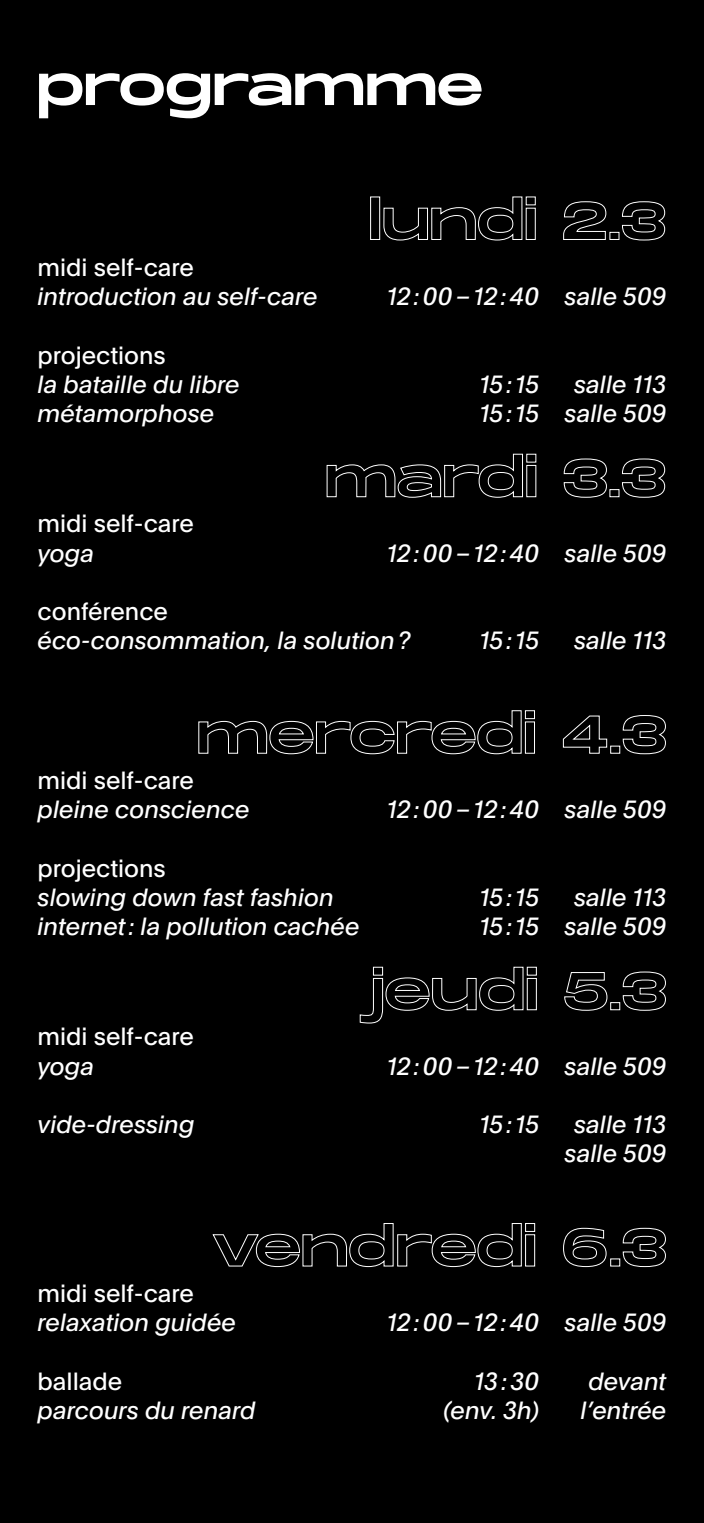
<style>
.page{position:relative;width:704px;height:1523px;background:#fff}
.page>*{position:absolute;margin:0;border:0;box-sizing:border-box;transform-origin:0 0}
.t1{font:53.12px "Monument Extended";letter-spacing:-.01em;color:#fff}
.t2{font:italic 24.38px/29.2px "Plain";color:#fff}
.t3{font:24.38px "Plain";color:#fff}
</style>
<div class="page">
<div style="left:0;top:0;width:703px;height:1522px;background:#000"></div>
<div style="left:370px;top:197px;width:10px;height:43px;border:1px solid #fff"></div>
<svg style="left:383px;top:196px;width:152px;height:45px"></svg>
<svg style="left:563px;top:201px;width:43px;height:39px"></svg>
<div style="left:609px;top:232px;width:10px;height:8px;border:1px solid #fff"></div>
<svg style="left:622px;top:201px;width:42px;height:40px"></svg>
<svg style="left:326px;top:453px;width:210px;height:45px"></svg>
<svg style="left:563px;top:458px;width:43px;height:40px"></svg>
<div style="left:609px;top:489px;width:10px;height:8px;border:1px solid #fff"></div>
<svg style="left:622px;top:458px;width:42px;height:40px"></svg>
<svg style="left:198px;top:710px;width:336px;height:44px"></svg>
<svg style="left:562px;top:715px;width:45px;height:39px"></svg>
<svg style="left:622px;top:715px;width:43px;height:39px"></svg>
<svg style="left:359px;top:966px;width:177px;height:57px"></svg>
<svg style="left:564px;top:972px;width:43px;height:39px"></svg>
<div style="left:610px;top:1002px;width:9px;height:8px;border:1px solid #fff"></div>
<svg style="left:622px;top:971px;width:43px;height:40px"></svg>
<svg style="left:212px;top:1223px;width:323px;height:44px"></svg>
<svg style="left:563px;top:1227px;width:43px;height:40px"></svg>
<svg style="left:622px;top:1227px;width:43px;height:40px"></svg>
<h1 class="t1" style="left:37px;top:48px;width:448px">programme</h1>
<p class="t3" style="left:37px;top:250px;width:158px">midi self-care</p>
<p class="t2" style="left:37px;top:281px;width:281px">introduction au self-care</p>
<p class="t3" style="left:37px;top:337px;width:130px">projections</p>
<p class="t2" style="left:37px;top:369px;width:203px">la bataille du libre métamorphose</p>
<p class="t2" style="left:387px;top:281px;width:153px">12:00 – 12:40</p>
<p class="t2" style="left:564px;top:281px;width:103px">salle 509</p>
<p class="t2" style="left:479px;top:369px;width:61px">15 : 15<br>15 : 15</p>
<p class="t2" style="left:564px;top:369px;width:103px;text-align:center">salle 113 salle 509</p>
<p class="t3" style="left:37px;top:506px;width:158px">midi self-care</p>
<p class="t2" style="left:37px;top:537px;width:58px">yoga</p>
<p class="t3" style="left:37px;top:594px;width:132px">conférence</p>
<p class="t2" style="left:37px;top:625px;width:374px">éco-consommation, la solution ?</p>
<p class="t2" style="left:387px;top:537px;width:153px">12 : 00 – 12 : 40</p>
<p class="t2" style="left:479px;top:625px;width:61px">15 : 15</p>
<p class="t2" style="left:564px;top:537px;width:103px">salle 509</p>
<p class="t2" style="left:573px;top:625px;width:94px">salle 113</p>
<p class="t3" style="left:37px;top:762px;width:158px">midi self-care</p>
<p class="t2" style="left:37px;top:794px;width:213px">pleine conscience</p>
<p class="t3" style="left:37px;top:850px;width:130px">projections</p>
<p class="t2" style="left:37px;top:881px;width:323px">slowing down fast fashion internet : la pollution cachée</p>
<p class="t2" style="left:387px;top:794px;width:153px">12 : 00 – 12 : 40</p>
<p class="t2" style="left:564px;top:794px;width:103px">salle 509</p>
<p class="t2" style="left:479px;top:881px;width:61px">15 : 15<br>15 : 15</p>
<p class="t2" style="left:564px;top:881px;width:103px;text-align:center">salle 113 salle 509</p>
<p class="t3" style="left:37px;top:1019px;width:158px">midi self-care</p>
<p class="t2" style="left:37px;top:1050px;width:58px">yoga</p>
<p class="t2" style="left:37px;top:1108px;width:158px">vide-dressing</p>
<p class="t2" style="left:387px;top:1050px;width:153px">12 : 00 – 12 : 40</p>
<p class="t2" style="left:479px;top:1108px;width:61px">15 : 15</p>
<p class="t2" style="left:564px;top:1050px;width:103px">salle 509</p>
<p class="t2" style="left:564px;top:1108px;width:103px;text-align:center">salle 113 salle 509</p>
<p class="t3" style="left:37px;top:1275px;width:158px">midi self-care</p>
<p class="t2" style="left:37px;top:1306px;width:200px">relaxation guidée</p>
<p class="t3" style="left:37px;top:1363px;width:86px">ballade</p>
<p class="t2" style="left:37px;top:1394px;width:219px">parcours du renard</p>
<p class="t2" style="left:387px;top:1306px;width:153px">12 : 00 – 12 : 40</p>
<p class="t2" style="left:443px;top:1365px;width:97px;text-align:right">13 : 30 (env. 3h)</p>
<p class="t2" style="left:564px;top:1306px;width:103px">salle 509</p>
<p class="t2" style="left:580px;top:1365px;width:87px;text-align:center">devant l’entrée</p>
</div>
